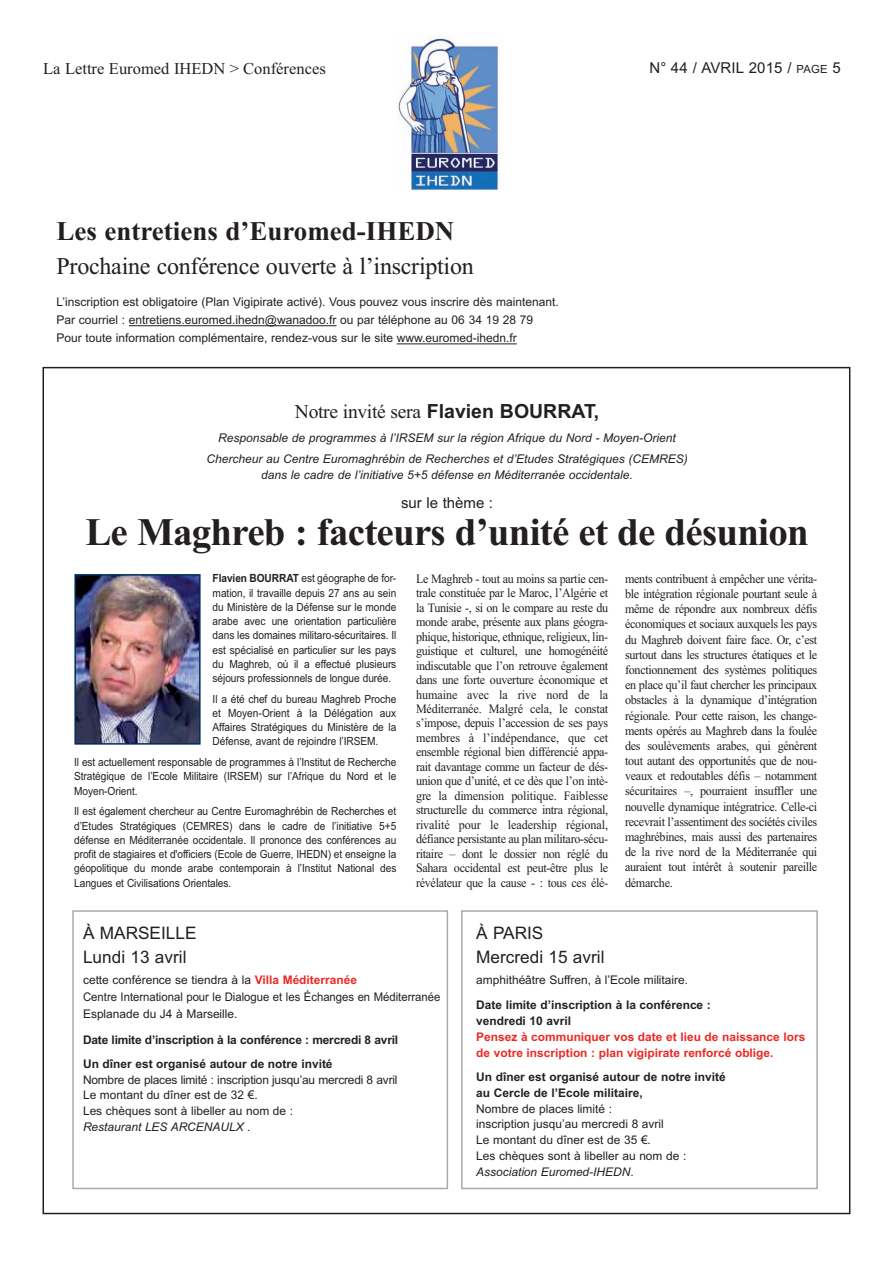
<style>
.page{position:relative;width:893px;height:1263px;background:#fff}
.page>*{position:absolute;margin:0;border:0;box-sizing:border-box;transform-origin:0 0}
.t1{font:700 39px "Times New Roman";letter-spacing:-.02em;color:#231f20}
.t2{font:700 27px "Times New Roman";color:#231f20}
.t3{font:24px "Times New Roman";letter-spacing:-.01em;color:#231f20}
.t4{font:19.5px "Times New Roman";letter-spacing:-.015em;color:#231f20}
.t5{font:17.25px/23.9px "Arial";color:#231f20}
.t6{font:16.5px "Times New Roman";color:#231f20}
.t7{font:15px "Arial";color:#231f20}
.t8{font:12.75px/14.4px "Times New Roman";letter-spacing:-.025em;color:#231f20;text-align:justify;scale:.95 1}
.t9{font:12px/18.1px "Arial";color:#231f20}
.t10{font:italic 12px/21px "Arial";color:#231f20;text-align:center}
.t11{font:11.85px/15.9px "Arial";color:#231f20}
.t12{font:700 11.85px/24px "Arial";color:#231f20}
.t13{font:700 11.85px/15.9px "Arial";color:#ea2924}
.t14{font:11.25px/14.2px "Arial";letter-spacing:-.005em;color:#231f20;text-align:justify;scale:.9 1}
.s1{font-size:11.25px}
.s2{font-family:"Arial";font-weight:700}
.s3{font-weight:700}
.s4{font-weight:700;color:#ea2924}
.s5{font-style:italic}
</style>
<div class="page">
<img style="left:398px;top:36px;width:103px;height:154px">
<hr style="left:129px;top:325px;width:208px;height:1px;background:#231f20">
<hr style="left:397px;top:343px;width:120px;height:1px;background:#231f20">
<div style="left:72px;top:910px;width:376px;height:279px;border:2px solid #a6aea4"></div>
<div style="left:461px;top:910px;width:357px;height:279px;border:2px solid #a6aea4"></div>
<img style="left:77px;top:577px;width:121px;height:165px">
<div style="left:74px;top:574px;width:127px;height:171px;border:2px solid #002e5e"></div>
<p class="t6" style="left:43px;top:58px;width:284px">La Lettre Euromed IHEDN &gt; Conférences</p>
<p class="t7" style="left:649px;top:59px;width:193px">N° 44 / AVRIL 2015 / <span class="s1">PAGE</span> 5</p>
<h2 class="t2" style="left:57px;top:215px;width:399px">Les entretiens d’Euromed-IHEDN</h2>
<h3 class="t3" style="left:57px;top:252px;width:419px">Prochaine conférence ouverte à l’inscription</h3>
<p class="t9" style="left:57px;top:293px;width:504px">L’inscription est obligatoire (Plan Vigipirate activé). Vous pouvez vous inscrire dès maintenant.<br>Par courriel : entretiens.euromed.ihedn@wanadoo.fr ou par téléphone au 06 34 19 28 79<br>Pour toute information complémentaire, rendez-vous sur le site www.euromed-ihedn.fr</p>
<h3 class="t4" style="left:295px;top:399px;width:306px">Notre invité sera <span class="s2">Flavien bourraT,</span></h3>
<p class="t10" style="left:206px;top:427px;width:483px">Responsable de programmes à l’IRSEM sur la région Afrique du Nord - Moyen-Orient<br>Chercheur au Centre Euromaghrébin de Recherches et d’Etudes Stratégiques (CEMRES)</p>
<p class="t10" style="left:261px;top:464px;width:373px">dans le cadre de l’initiative 5+5 défense en Méditerranée occidentale.</p>
<p class="t7" style="left:401px;top:494px;width:94px">sur le thème :</p>
<h1 class="t1" style="left:85px;top:509px;width:725px">Le Maghreb : facteurs d’unité et de désunion</h1>
<p class="t14" style="left:213px;top:571px;width:206px"><span class="s3">Flavien BOURRAT</span> est géographe de for&shy;mation, il travaille depuis 27 ans au sein du Ministère de la Défense sur le monde arabe avec une orientation particulière dans les domaines militaro-sécuritaires. Il est spécialisé en particulier sur les pays du Maghreb, où il a effectué plusieurs séjours professionnels de longue durée.</p>
<p class="t14" style="left:213px;top:692px;width:206px">Il a été chef du bureau Maghreb Proche et Moyen-Orient à la Délégation aux Affaires Stratégiques du Ministère de la Défense, avant de rejoindre l’IRSEM.</p>
<p class="t14" style="left:74px;top:755px;width:360px">Il est actuellement responsable de programmes à l’Institut de Recherche Stratégique de l’Ecole Militaire (IRSEM) sur l’Afrique du Nord et le Moyen-Orient.</p>
<p class="t14" style="left:74px;top:804px;width:360px">Il est également chercheur au Centre Euromaghrébin de Recherches et d’Etudes Stratégiques (CEMRES) dans le cadre de l’initiative 5+5 défense en Méditerranée occidentale. Il prononce des conférences au profit de stagiaires et d'officiers (Ecole de Guerre, IHEDN) et enseigne la géopolitique du monde arabe contemporain à l’Institut National des Langues et Civilisations Orientales.</p>
<p class="t8" style="left:416px;top:571px;width:204px">Le Maghreb - tout au moins sa partie cen&shy;trale constituée par le Maroc, l’Algérie et la Tunisie -, si on le compare au reste du monde arabe, présente aux plans géogra&shy;phique, historique, ethnique, religieux, lin&shy;guistique et culturel, une homogénéité indiscutable que l’on retrouve également dans une forte ouverture économique et humaine avec la rive nord de la Méditerranée. Malgré cela, le constat s’impose, depuis l’accession de ses pays membres à l’indépendance, que cet ensemble régional bien différencié appa&shy;rait davantage comme un facteur de dés&shy;union que d’unité, et ce dès que l’on intè&shy;gre la dimension politique. Faiblesse structurelle du commerce intra régional, rivalité pour le leadership régional, défiance persistante au plan militaro-sécu&shy;ritaire – dont le dossier non réglé du Sahara occidental est peut-être plus le révélateur que la cause - : tous ces élé-</p>
<p class="t8" style="left:625px;top:571px;width:204px;line-height:15.1px">ments contribuent à empêcher une vérita&shy;ble intégration régionale pourtant seule à même de répondre aux nombreux défis économiques et sociaux auxquels les pays du Maghreb doivent faire face. Or, c’est surtout dans les structures étatiques et le fonctionnement des systèmes politiques en place qu’il faut chercher les principaux obstacles à la dynamique d’intégration régionale. Pour cette raison, les change&shy;ments opérés au Maghreb dans la foulée des soulèvements arabes, qui génèrent tout autant des opportunités que de nou&shy;veaux et redoutables défis – notamment sécuritaires –, pourraient insuffler une nouvelle dynamique intégratrice. Celle-ci recevrait l’assentiment des sociétés civiles maghrébines, mais aussi des partenaires de la rive nord de la Méditerranée qui auraient tout intérêt à soutenir pareille démarche.</p>
<h3 class="t5" style="left:83px;top:921px;width:115px">à MARSEILLE<br>Lundi 13 avril</h3>
<p class="t11" style="left:83px;top:971px;width:359px;line-height:17.2px">cette conférence se tiendra à la <span class="s4">Villa Méditerranée<br></span>Centre International pour le Dialogue et les Échanges en Méditerranée<br>Esplanade du J4 à Marseille.</p>
<p class="t12" style="left:83px;top:1027px;width:317px">date limite d’inscription à la conférence : mercredi 8 avril un dîner est organisé autour de notre invité</p>
<p class="t11" style="left:83px;top:1071px;width:316px">Nombre de places limité : inscription jusqu’au mercredi 8 avril Le montant du dîner est de 32 €.<br>Les chèques sont à libeller au nom de :<br><span class="s5">Restaurant LES ARCENAULX</span> .</p>
<h3 class="t5" style="left:476px;top:921px;width:130px">à PARIS<br>Mercredi 15 avril</h3>
<p class="t11" style="left:476px;top:972px;width:213px">amphithéâtre Suffren, à l’Ecole militaire.</p>
<p class="t12" style="left:476px;top:997px;width:236px;line-height:15.8px">date limite d’inscription à la conférence : vendredi 10 avril</p>
<p class="t13" style="left:476px;top:1029px;width:331px">Pensez à communiquer vos date et lieu de naissance lors de votre inscription : plan vigipirate renforcé oblige.</p>
<p class="t12" style="left:476px;top:1069px;width:251px;line-height:15.9px">un dîner est organisé autour de notre invité au Cercle de l’ecole militaire,</p>
<p class="t11" style="left:476px;top:1100px;width:212px">Nombre de places limité :<br>inscription jusqu’au mercredi 8 avril<br>Le montant du dîner est de 35 €.<br>Les chèques sont à libeller au nom de :<br><span class="s5">Association Euromed-IHEDN</span>.</p>
</div>
